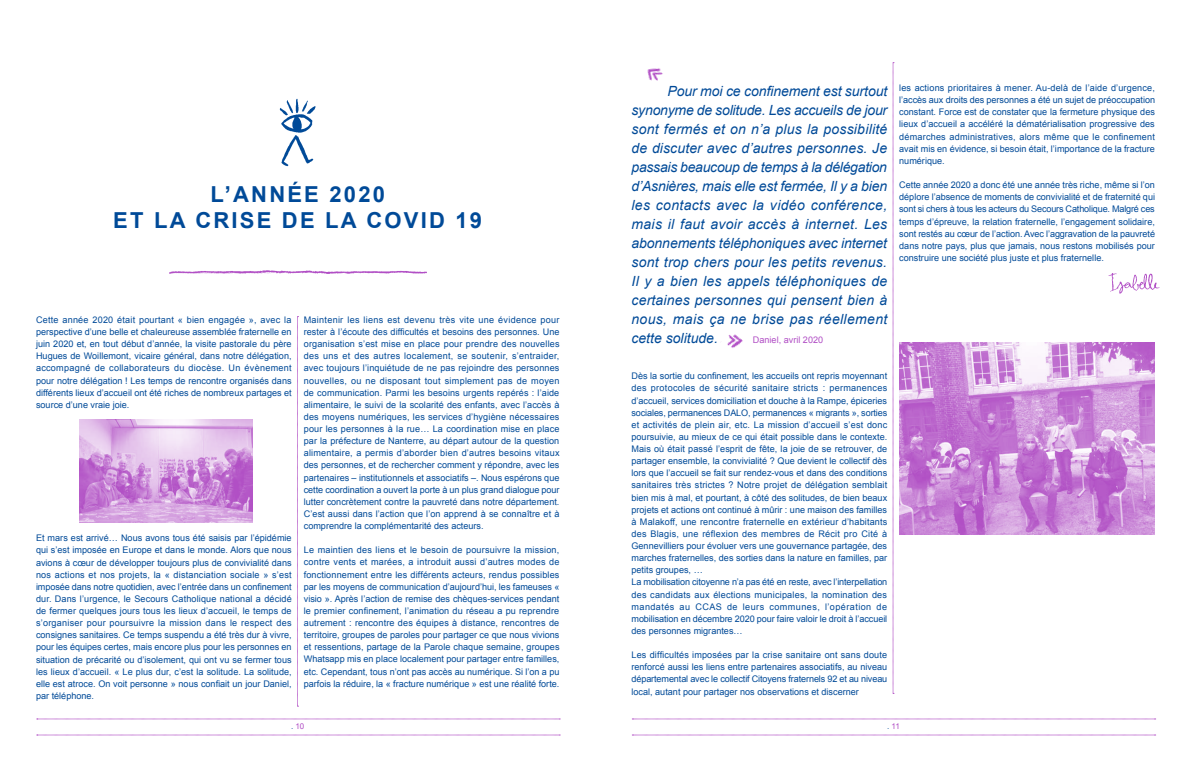
<style>
.page{position:relative;width:1191px;height:766px;background:#fff}
.page>*{position:absolute;margin:0;border:0;box-sizing:border-box;transform-origin:0 0}
.t1{font:700 22px/26.4px "Arial";letter-spacing:.1em;color:#004a98;text-align:center}
.t2{font:italic 14px/19px "Arial";letter-spacing:.025em;color:#004a98;text-align:justify}
.t3{font:9.1px/12.1px "Arial";color:#004a98;text-align:justify}
.t4{font:9.1px "Arial";color:#b14fc5}
.t5{font:8px "Arial";color:#b14fc5}
.s1{color:#004a98}
</style>
<div class="page">
<svg style="left:37px;top:718px;width:523px;height:1px"></svg>
<svg style="left:37px;top:734px;width:523px;height:1px"></svg>
<svg style="left:632px;top:718px;width:523px;height:1px"></svg>
<svg style="left:632px;top:734px;width:523px;height:1px"></svg>
<img style="left:169px;top:270px;width:258px;height:4px">
<svg style="left:297px;top:316px;width:1px;height:390px"></svg>
<svg style="left:892px;top:62px;width:2px;height:632px"></svg>
<img style="left:279px;top:98px;width:37px;height:69px">
<img style="left:647px;top:68px;width:16px;height:13px">
<img style="left:727px;top:334px;width:16px;height:14px">
<img style="left:899px;top:343px;width:256px;height:191px">
<img style="left:1108px;top:273px;width:52px;height:21px">
<img style="left:80px;top:419px;width:172px;height:103px">
<h1 class="t1" style="left:113px;top:182px;width:370px">L’ANNÉE 2020<br>ET LA CRISE DE LA COVID 19</h1>
<p class="t3" style="left:36px;top:314px;width:257px">Cette année 2020 était pourtant « bien engagée », avec la perspective d’une belle et chaleureuse assemblée fraternelle en juin 2020 et, en tout début d’année, la visite pastorale du père Hugues de Woillemont, vicaire général, dans notre délégation, accompagné de collaborateurs du diocèse. Un évènement pour notre délégation ! Les temps de rencontre organisés dans différents lieux d’accueil ont été riches de nombreux partages et source d’une vraie joie.</p>
<p class="t3" style="left:36px;top:532px;width:257px">Et mars est arrivé… Nous avons tous été saisis par l’épidémie qui s’est imposée en Europe et dans le monde. Alors que nous avions à cœur de développer toujours plus de convivialité dans nos actions et nos projets, la « distanciation sociale » s’est imposée dans notre quotidien, avec l’entrée dans un confinement dur. Dans l’urgence, le Secours Catholique national a décidé de fermer quelques jours tous les lieux d’accueil, le temps de s’organiser pour poursuivre la mission dans le respect des consignes sanitaires. Ce temps suspendu a été très dur à vivre, pour les équipes certes, mais encore plus pour les personnes en situation de précarité ou d’isolement, qui ont vu se fermer tous les lieux d’accueil. « Le plus dur, c’est la solitude. La solitude, elle est atroce. On voit personne » nous confiait un jour Daniel, par téléphone.</p>
<p class="t3" style="left:304px;top:313px;width:257px">Maintenir les liens est devenu très vite une évidence pour rester à l’écoute des difficultés et besoins des personnes. Une organisation s’est mise en place pour prendre des nouvelles des uns et des autres localement, se soutenir, s’entraider, avec toujours l’inquiétude de ne pas rejoindre des personnes nouvelles, ou ne disposant tout simplement pas de moyen de communication. Parmi les besoins urgents repérés : l’aide alimentaire, le suivi de la scolarité des enfants, avec l’accès à des moyens numériques, les services d’hygiène nécessaires pour les personnes à la rue… La coordination mise en place par la préfecture de Nanterre, au départ autour de la question alimentaire, a permis d’aborder bien d’autres besoins vitaux des personnes, et de rechercher comment y répondre, avec les partenaires – institutionnels et associatifs –. Nous espérons que cette coordination a ouvert la porte à un plus grand dialogue pour lutter concrètement contre la pauvreté dans notre département.<br>C’est aussi dans l’action que l’on apprend à se connaître et à comprendre la complémentarité des acteurs.</p>
<p class="t3" style="left:304px;top:544px;width:257px">Le maintien des liens et le besoin de poursuivre la mission, contre vents et marées, a introduit aussi d’autres modes de fonctionnement entre les différents acteurs, rendus possibles par les moyens de communication d’aujourd’hui, les fameuses « visio ». Après l’action de remise des chèques-services pendant le premier confinement, l’animation du réseau a pu reprendre autrement : rencontre des équipes à distance, rencontres de territoire, groupes de paroles pour partager ce que nous vivions et ressentions, partage de la Parole chaque semaine, groupes Whatsapp mis en place localement pour partager entre familles, etc. Cependant, tous n’ont pas accès au numérique. Si l’on a pu parfois la réduire, la « fracture numérique » est une réalité forte.</p>
<p class="t2" style="left:631px;top:81px;width:257px;text-indent:36px">Pour moi ce confinement est surtout synonyme de solitude. Les accueils de jour sont fermés et on n’a plus la possibilité de discuter avec d’autres personnes. Je passais beaucoup de temps à la délégation d’Asnières, mais elle est fermée, Il y a bien les contacts avec la vidéo conférence, mais il faut avoir accès à internet. Les abonnements téléphoniques avec internet sont trop chers pour les petits revenus.<br>Il y a bien les appels téléphoniques de certaines personnes qui pensent bien à nous, mais ça ne brise pas réellement cette solitude.</p>
<p class="t4" style="left:753px;top:333px;width:72px">Daniel, avril 2020</p>
<p class="t3" style="left:631px;top:370px;width:257px;text-align:left">Dès la sortie du confinement, les accueils ont repris moyennant des protocoles de sécurité sanitaire stricts : permanences d’accueil, services domiciliation et douche à la Rampe, épiceries sociales, permanences DALO, permanences « migrants », sorties et activités de plein air, etc. La mission d’accueil s’est donc poursuivie, au mieux de ce qui était possible dans le contexte.<br>Mais où était passé l’esprit de fête, la joie de se retrouver, de partager ensemble, la convivialité ? Que devient le collectif dès lors que l’accueil se fait sur rendez-vous et dans des conditions sanitaires très strictes ? Notre projet de délégation semblait bien mis à mal, et pourtant, à côté des solitudes, de bien beaux projets et actions ont continué à mûrir : une maison des familles à Malakoff, une rencontre fraternelle en extérieur d’habitants des Blagis, une réflexion des membres de Récit pro Cité à Gennevilliers pour évoluer vers une gouvernance partagée, des marches fraternelles, des sorties dans la nature en familles, par petits groupes, …<br>La mobilisation citoyenne n’a pas été en reste, avec l’interpellation des candidats aux élections municipales, la nomination des mandatés au CCAS de leurs communes, l’opération de mobilisation en décembre 2020 pour faire valoir le droit à l’accueil des personnes migrantes…</p>
<p class="t3" style="left:631px;top:649px;width:257px">Les difficultés imposées par la crise sanitaire ont sans doute renforcé aussi les liens entre partenaires associatifs, au niveau départemental avec le collectif Citoyens fraternels 92 et au niveau local, autant pour partager nos observations et discerner</p>
<p class="t3" style="left:899px;top:82px;width:257px">les actions prioritaires à mener. Au-delà de l’aide d’urgence, l’accès aux droits des personnes a été un sujet de préoccupation constant. Force est de constater que la fermeture physique des lieux d’accueil a accéléré la dématérialisation progressive des démarches administratives, alors même que le confinement avait mis en évidence, si besoin était, l’importance de la fracture numérique.</p>
<p class="t3" style="left:899px;top:179px;width:257px">Cette année 2020 a donc été une année très riche, même si l’on déplore l’absence de moments de convivialité et de fraternité qui sont si chers à tous les acteurs du Secours Catholique. Malgré ces temps d’épreuve, la relation fraternelle, l’engagement solidaire, sont restés au cœur de l’action. Avec l’aggravation de la pauvreté dans notre pays, plus que jamais, nous restons mobilisés pour construire une société plus juste et plus fraternelle.</p>
<p class="t5" style="left:291px;top:721px;width:15px"><span class="s1">.</span> 10</p>
<p class="t5" style="left:887px;top:721px;width:14px"><span class="s1">.</span> 11</p>
</div>
